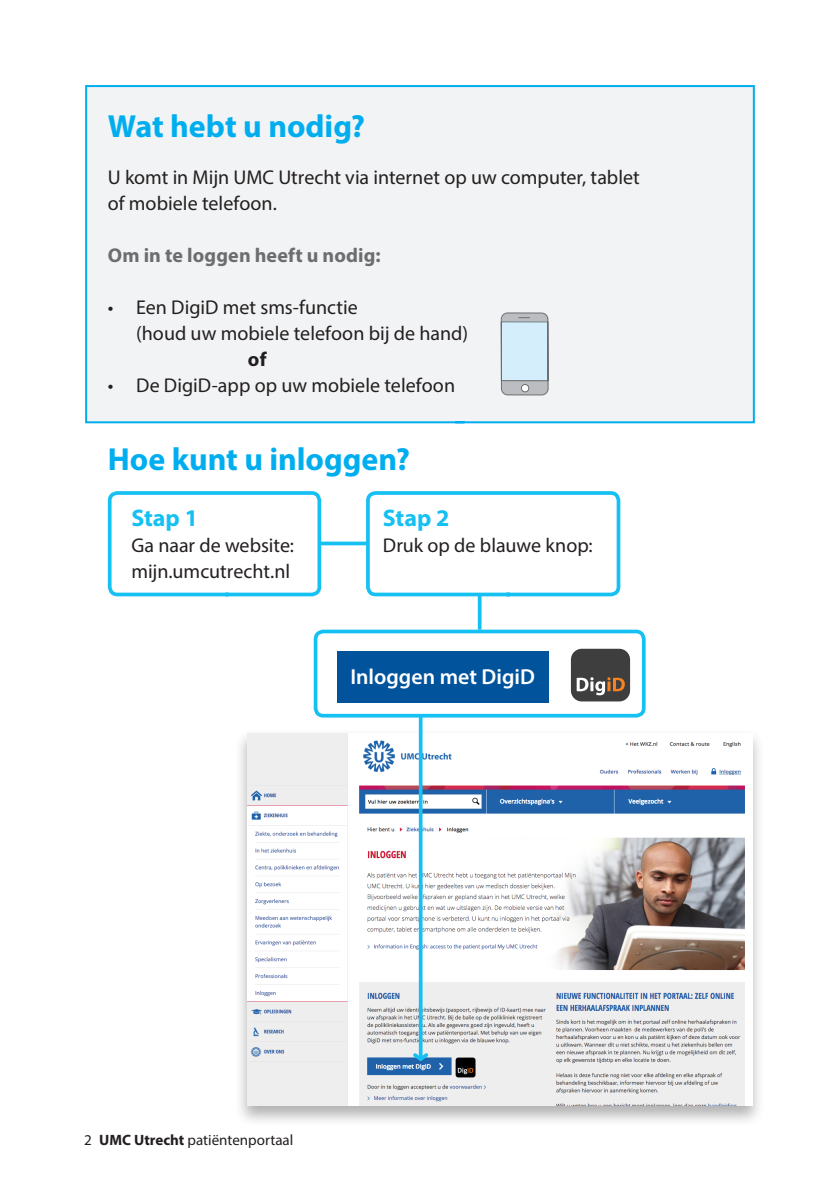
<style>
.page{position:relative;width:840px;height:1191px;background:#fff}
.page>*{position:absolute;margin:0;border:0;box-sizing:border-box;transform-origin:0 0}
.t1{font:700 32px "Myriad Pro";color:#00aeef}
.t2{font:700 24px "Myriad Pro";color:#15c0f2}
.t3{font:600 21.8px "Myriad Pro";color:#fff}
.t4{font:20px/26px "Myriad Pro";color:#231f20}
.t5{font:700 20px "Myriad Pro";letter-spacing:.005em;color:#6c6d70}
.t6{font:700 20px "Myriad Pro";color:#231f20}
.t7{font:15px "Myriad Pro";color:#231f20}
.s1{font-weight:700}
</style>
<div class="page">
<svg style="left:321px;top:541px;width:45px;height:4px"></svg>
<div style="left:85px;top:85px;width:670px;height:339px;background:#f2f3f4"></div>
<div style="left:108px;top:491px;width:213px;height:105px;background:#fff;border:4px solid #15c0f2;border-radius:8px"></div>
<div style="left:366px;top:491px;width:254px;height:105px;background:#fff;border:4px solid #15c0f2;border-radius:8px"></div>
<div style="left:234px;top:728px;width:530px;height:398px;background:#231f20;opacity:.35"></div>
<img style="left:247px;top:733px;width:505px;height:373px">
<svg style="left:500px;top:312px;width:48px;height:84px;background:#c6d8e1"></svg>
<div style="left:521px;top:384px;width:7px;height:8px;background:#fff;border-radius:50%"></div>
<div style="left:520px;top:384px;width:9px;height:8px;border:1px solid #6c6d70;border-radius:50%"></div>
<svg style="left:418px;top:717px;width:4px;height:332px"></svg>
<div style="left:313px;top:629px;width:332px;height:88px;border:4px solid #15c0f2;border-radius:8px"></div>
<div style="left:336px;top:651px;width:212px;height:51px;background:#01549c"></div>
<div style="left:570px;top:649px;width:59px;height:52px;background:#3e3e3f;border-radius:11px"></div>
<svg style="left:576px;top:677px;width:48px;height:18px"></svg>
<svg style="left:477px;top:595px;width:4px;height:34px"></svg>
<svg style="left:409px;top:1049px;width:22px;height:14px"></svg>
<h1 class="t1" style="left:108px;top:106px;width:258px">Wat hebt u nodig?</h1>
<p class="t4" style="left:108px;top:164px;width:533px">U komt in Mijn UMC Utrecht via internet op uw computer, tablet of mobiele telefoon.</p>
<p class="t5" style="left:108px;top:242px;width:274px">Om in te loggen heeft u nodig:</p>
<p class="t4" style="left:136px;top:294px;width:333px;text-indent:-28px">• Een DigiD met sms-functie<br>(houd uw mobiele telefoon bij de hand)</p>
<p class="t6" style="left:248px;top:346px;width:20px">of</p>
<p class="t4" style="left:108px;top:372px;width:348px">• De DigiD-app op uw mobiele telefoon</p>
<h1 class="t1" style="left:108px;top:438px;width:304px">Hoe kunt u inloggen?</h1>
<p class="t2" style="left:131px;top:502px;width:68px">Stap 1</p>
<p class="t4" style="left:131px;top:531px;width:164px">Ga naar de website: mijn.umcutrecht.nl</p>
<p class="t2" style="left:382px;top:502px;width:68px">Stap 2</p>
<p class="t4" style="left:382px;top:531px;width:211px">Druk op de blauwe knop:</p>
<p class="t3" style="left:350px;top:663px;width:186px">Inloggen met DigiD</p>
<p class="t7" style="left:84px;top:1131px;width:211px">2 <span class="s1">UMC Utrecht</span> patiëntenportaal</p>
</div>
